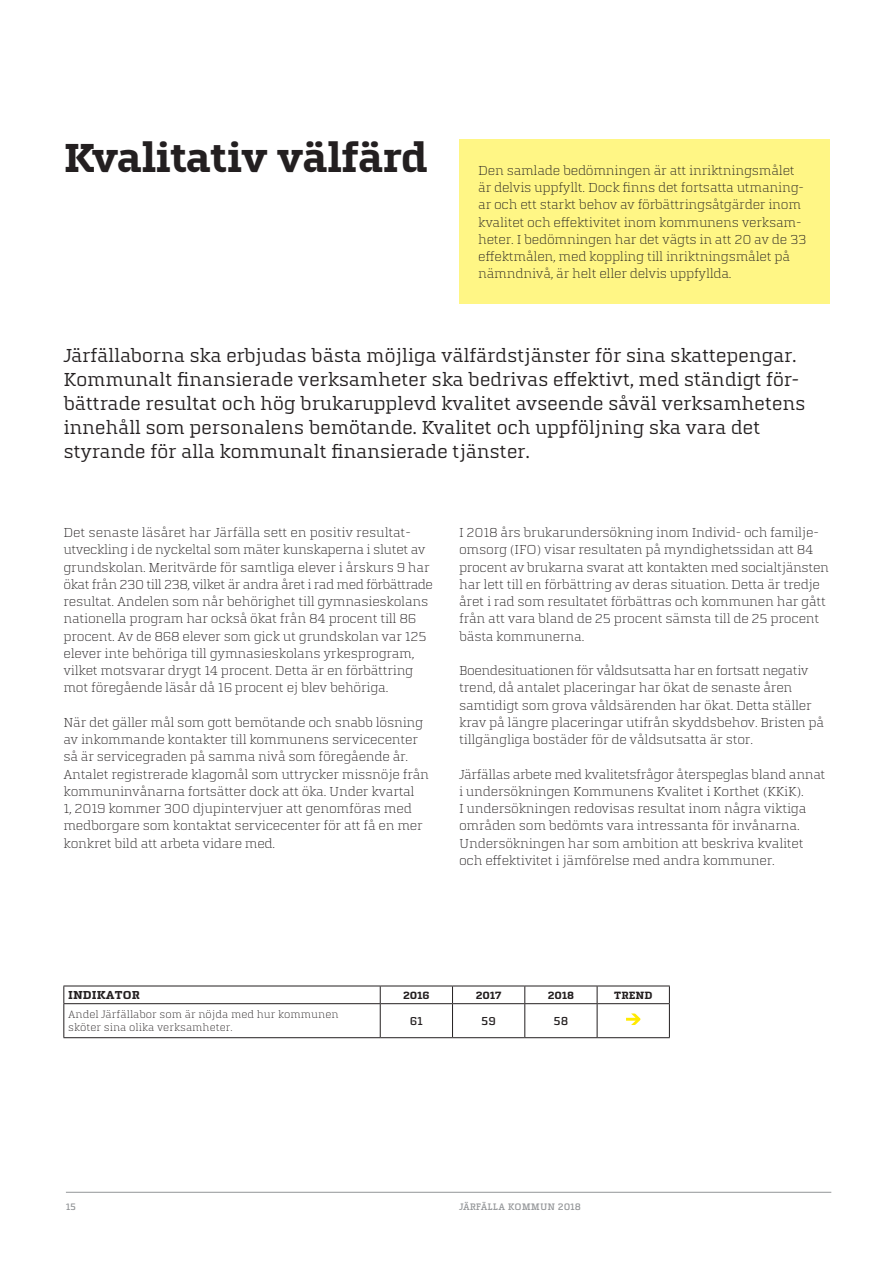
<style>
.page{position:relative;width:893px;height:1263px;background:#fff}
.page>*{position:absolute;margin:0;border:0;box-sizing:border-box;transform-origin:0 0}
.Huvudrubrik{font:700 42px "Quitador For Jarfalla";letter-spacing:-.035em;color:#231f20}
.Ingress{font:19.5px/24px "Quitador For Jarfalla";letter-spacing:-.02em;color:#231f20}
.Brödtext{font:300 13.5px/17.2px "Quitador For Jarfalla";letter-spacing:-.02em;color:#231f20}
.Rubrik_Sammanställni{font:700 12px "Quitador For Jarfalla";color:#231f20}
.Siffror_i_tabell{font:500 12px "Quitador For Jarfalla";color:#231f20}
.Text_i_tabell{font:300 10.95px/13.2px "Quitador For Jarfalla";color:#231f20}
.Boldtext_i_tabell{font:700 10.95px "Quitador For Jarfalla";letter-spacing:-.01em;color:#231f20}
.t1{font:500 9.75px "Quitador For Jarfalla";color:#939598}
</style>
<div class="page">
<hr style="left:66px;top:1192px;width:765px;height:1px;background:#939598">
<div style="left:459px;top:139px;width:370px;height:164px;background:#fff685"></div>
<hr style="left:63px;top:986px;width:317px;height:1px;background:#231f20">
<hr style="left:380px;top:986px;width:72px;height:1px;background:#231f20">
<hr style="left:452px;top:986px;width:73px;height:1px;background:#231f20">
<hr style="left:525px;top:986px;width:72px;height:1px;background:#231f20">
<hr style="left:597px;top:986px;width:73px;height:1px;background:#231f20">
<hr style="left:63px;top:1003px;width:317px;height:1px;background:#231f20">
<hr style="left:380px;top:1003px;width:72px;height:1px;background:#231f20">
<hr style="left:452px;top:1003px;width:73px;height:1px;background:#231f20">
<hr style="left:525px;top:1003px;width:72px;height:1px;background:#231f20">
<hr style="left:597px;top:1003px;width:73px;height:1px;background:#231f20">
<hr style="left:63px;top:1037px;width:317px;height:1px;background:#231f20">
<hr style="left:380px;top:1037px;width:72px;height:1px;background:#231f20">
<hr style="left:452px;top:1037px;width:73px;height:1px;background:#231f20">
<hr style="left:525px;top:1037px;width:72px;height:1px;background:#231f20">
<hr style="left:597px;top:1037px;width:73px;height:1px;background:#231f20">
<svg style="left:63px;top:986px;width:1px;height:17px"></svg>
<hr style="left:63px;top:1004px;width:1px;height:33px;background:#231f20">
<svg style="left:380px;top:986px;width:1px;height:17px"></svg>
<svg style="left:452px;top:986px;width:1px;height:17px"></svg>
<svg style="left:524px;top:986px;width:1px;height:17px"></svg>
<svg style="left:597px;top:986px;width:1px;height:17px"></svg>
<svg style="left:669px;top:986px;width:1px;height:17px"></svg>
<hr style="left:380px;top:1004px;width:1px;height:33px;background:#231f20">
<hr style="left:452px;top:1004px;width:1px;height:33px;background:#231f20">
<hr style="left:524px;top:1004px;width:1px;height:33px;background:#231f20">
<hr style="left:597px;top:1004px;width:1px;height:33px;background:#231f20">
<hr style="left:669px;top:1004px;width:1px;height:33px;background:#231f20">
<svg style="left:626px;top:1013px;width:14px;height:12px"></svg>
<p class="Huvudrubrik" style="left:64px;top:135px;width:366px">Kvalitativ välfärd</p>
<p class="Brödtext" style="left:478px;top:161px;width:330px">Den samlade bedömningen är att inriktningsmålet är delvis uppfyllt. Dock finns det fortsatta utmaning&shy;ar och ett starkt behov av förbättringsåtgärder inom kvalitet och effektivitet inom kommunens verksam&shy;heter. I bedömningen har det vägts in att 20 av de 33 effektmålen, med koppling till inriktningsmålet på nämndnivå, är helt eller delvis uppfyllda.</p>
<p class="Ingress" style="left:63px;top:344px;width:744px">Järfällaborna ska erbjudas bästa möjliga välfärdstjänster för sina skattepengar.<br>Kommunalt finansierade verksamheter ska bedrivas effektivt, med ständigt för&shy;bättrade resultat och hög brukarupplevd kvalitet avseende såväl verksamhetens innehåll som personalens bemötande. Kvalitet och uppföljning ska vara det styrande för alla kommunalt finansierade tjänster.</p>
<p class="Brödtext" style="left:63px;top:524px;width:371px">Det senaste läsåret har Järfälla sett en positiv resultat&shy;utveckling i de nyckeltal som mäter kunskaperna i slutet av grundskolan. Meritvärde för samtliga elever i årskurs 9 har ökat från 230 till 238, vilket är andra året i rad med förbättrade resultat. Andelen som når behörighet till gymnasieskolans nationella program har också ökat från 84 procent till 86 procent. Av de 868 elever som gick ut grundskolan var 125 elever inte behöriga till gymnasieskolans yrkesprogram, vilket motsvarar drygt 14 procent. Detta är en förbättring mot föregående läsår då 16 procent ej blev behöriga.</p>
<p class="Brödtext" style="left:63px;top:713px;width:367px">När det gäller mål som gott bemötande och snabb lösning av inkommande kontakter till kommunens servicecenter så är servicegraden på samma nivå som föregående år.<br>Antalet registrerade klagomål som uttrycker missnöje från kommuninvånarna fortsätter dock att öka. Under kvartal<br>1, 2019 kommer 300 djupintervjuer att genomföras med medborgare som kontaktat servicecenter för att få en mer konkret bild att arbeta vidare med.</p>
<p class="Brödtext" style="left:459px;top:524px;width:371px">I 2018 års brukarundersökning inom Individ- och familje&shy;omsorg (IFO) visar resultaten på myndighetssidan att 84 procent av brukarna svarat att kontakten med socialtjänsten har lett till en förbättring av deras situation. Detta är tredje året i rad som resultatet förbättras och kommunen har gått från att vara bland de 25 procent sämsta till de 25 procent bästa kommunerna.</p>
<p class="Brödtext" style="left:459px;top:662px;width:367px">Boendesituationen för våldsutsatta har en fortsatt negativ trend, då antalet placeringar har ökat de senaste åren samtidigt som grova våldsärenden har ökat. Detta ställer krav på längre placeringar utifrån skyddsbehov. Bristen på tillgängliga bostäder för de våldsutsatta är stor.</p>
<p class="Brödtext" style="left:459px;top:765px;width:368px">Järfällas arbete med kvalitetsfrågor återspeglas bland annat i undersökningen Kommunens Kvalitet i Korthet (KKiK).<br>I undersökningen redovisas resultat inom några viktiga områden som bedömts vara intressanta för invånarna.<br>Undersökningen har som ambition att beskriva kvalitet och effektivitet i jämförelse med andra kommuner.</p>
<p class="Rubrik_Sammanställni" style="left:68px;top:989px;width:73px">INDIKATOR</p>
<p class="Boldtext_i_tabell" style="left:403px;top:989px;width:28px">2016</p>
<p class="Boldtext_i_tabell" style="left:476px;top:989px;width:27px">2017</p>
<p class="Boldtext_i_tabell" style="left:548px;top:989px;width:28px">2018</p>
<p class="Boldtext_i_tabell" style="left:614px;top:989px;width:40px">TREND</p>
<p class="Text_i_tabell" style="left:68px;top:1008px;width:272px">Andel Järfällabor som är nöjda med hur kommunen sköter sina olika verksamheter.</p>
<p class="Siffror_i_tabell" style="left:410px;top:1015px;width:15px">61</p>
<p class="Siffror_i_tabell" style="left:481px;top:1015px;width:16px">59</p>
<p class="Siffror_i_tabell" style="left:553px;top:1015px;width:16px">58</p>
<p class="t1" style="left:66px;top:1201px;width:12px">15</p>
<p class="t1" style="left:459px;top:1202px;width:123px">JÄRFÄLLA KOMMUN 2018</p>
</div>
